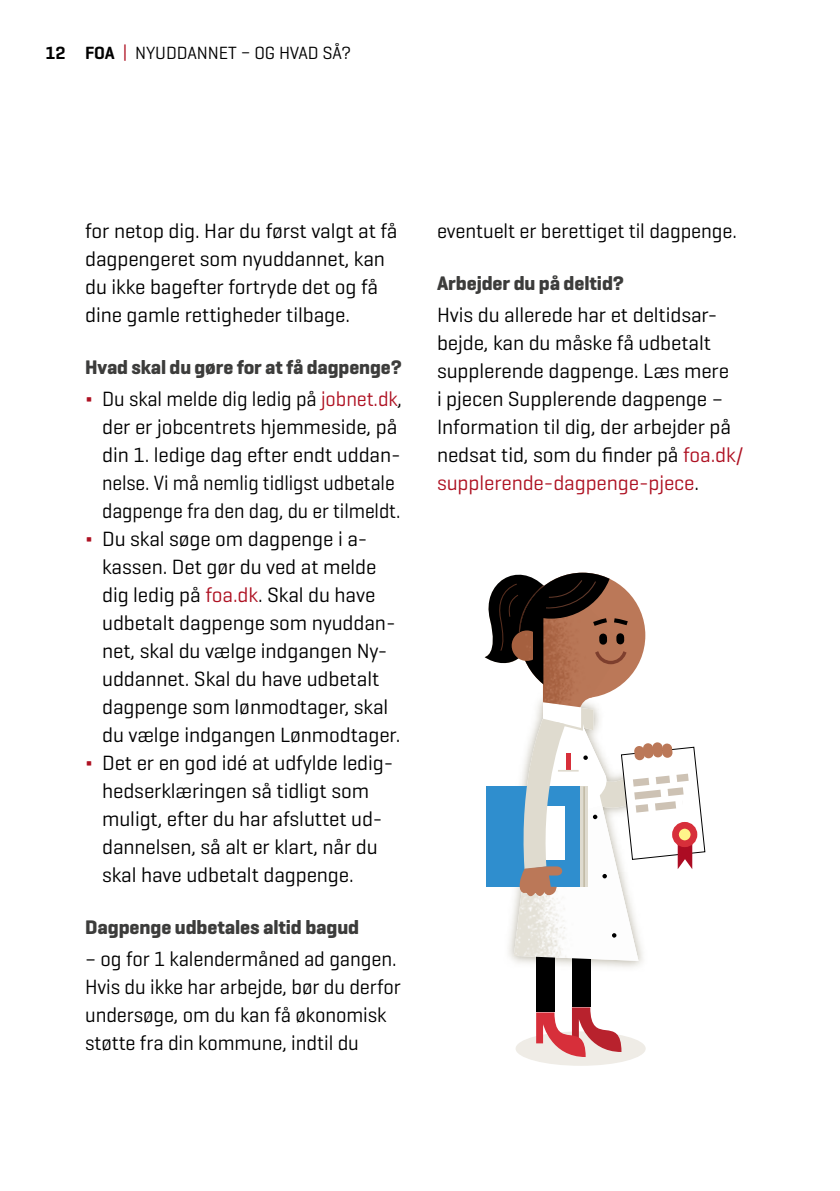
<style>
.page{position:relative;width:840px;height:1191px;background:#fff}
.page>*{position:absolute;margin:0;border:0;box-sizing:border-box;transform-origin:0 0}
.t1{font:21px/28px "Geogrotesque";letter-spacing:-.005em;color:#000}
.t2{font:21px "Geogrotesque";letter-spacing:-.005em;color:#000;scale:.94 1}
.t3{font:21px "Geogrotesque";letter-spacing:-.005em;color:#000;scale:.96 1}
.t4{font:700 20px "Geogrotesque";letter-spacing:-.005em;color:#3c3c3b}
.t5{font:18px "Geogrotesque";letter-spacing:-.005em;color:#000}
.s1{font-weight:600}
.s2{color:#ae1122}
.s3{color:#010202}
.s4{color:#020304}
</style>
<div class="page">
<div style="left:515px;top:1031px;width:130px;height:34px;background:#efece6;border-radius:50%"></div>
<img style="left:515px;top:961px;width:127px;height:14px">
<div style="left:536px;top:867px;width:18px;height:145px;background:#000"></div>
<svg style="left:536px;top:1007px;width:85px;height:50px"></svg>
<div style="left:571px;top:862px;width:19px;height:145px;background:#000"></div>
<svg style="left:486px;top:572px;width:220px;height:389px"></svg>
<img style="left:484px;top:579px;width:139px;height:128px">
<p class="t5" style="left:45px;top:42px;width:307px"><span class="s1">12 FOA</span> <span class="s2">|</span> NYUDDANNET – OG HVAD SÅ?</p>
<p class="t1" style="left:85px;top:216px;width:314px">for netop dig. Har du først valgt at få dagpengeret som nyuddannet, kan du ikke bagefter fortryde det og få dine gamle rettigheder tilbage.</p>
<p class="t4" style="left:85px;top:354px;width:318px">Hvad skal du gøre for at få dagpenge?</p>
<p class="t3" style="left:85px;top:386px;width:331px"><span class="s2">∆</span> Du skal melde dig ledig på <span class="s2">jobnet.dk</span><span class="s3">,</span></p>
<p class="t1" style="left:102px;top:412px;width:296px">der er jobcentrets hjemmeside, på</p>
<p class="t1" style="left:102px;top:440px;width:300px">din 1. ledige dag efter endt uddan-</p>
<p class="t2" style="left:102px;top:470px;width:312px">nelse. Vi må nemlig tidligst udbetale</p>
<p class="t2" style="left:102px;top:498px;width:318px">dagpenge fra den dag, du er tilmeldt.</p>
<p class="t1" style="left:85px;top:524px;width:283px"><span class="s2">∆</span> Du skal søge om dagpenge i a-</p>
<p class="t1" style="left:102px;top:552px;width:276px">kassen. Det gør du ved at melde</p>
<p class="t1" style="left:102px;top:580px;width:274px">dig ledig på <span class="s2">foa.dk</span><span class="s4">.</span> Skal du have</p>
<p class="t1" style="left:102px;top:608px;width:295px">udbetalt dagpenge som nyuddan-</p>
<p class="t1" style="left:102px;top:636px;width:286px">net, skal du vælge indgangen Ny-</p>
<p class="t1" style="left:102px;top:664px;width:278px">uddannet. Skal du have udbetalt</p>
<p class="t1" style="left:102px;top:692px;width:287px">dagpenge som lønmodtager, skal</p>
<p class="t1" style="left:102px;top:720px;width:299px">du vælge indgangen Lønmodtager.</p>
<p class="t1" style="left:85px;top:748px;width:309px"><span class="s2">∆</span> Det er en god idé at udfylde ledig-</p>
<p class="t1" style="left:102px;top:776px;width:268px">hedserklæringen så tidligt som</p>
<p class="t1" style="left:102px;top:804px;width:282px">muligt, efter du har afsluttet ud-</p>
<p class="t1" style="left:102px;top:832px;width:277px">dannelsen, så alt er klart, når du</p>
<p class="t1" style="left:102px;top:860px;width:253px">skal have udbetalt dagpenge.</p>
<p class="t4" style="left:85px;top:914px;width:275px">Dagpenge udbetales altid bagud</p>
<p class="t1" style="left:85px;top:944px;width:317px">– og for 1 kalendermåned ad gangen.<br>Hvis du ikke har arbejde, bør du derfor undersøge, om du kan få økonomisk støtte fra din kommune, indtil du</p>
<p class="t1" style="left:437px;top:216px;width:301px">eventuelt er berettiget til dagpenge.</p>
<p class="t4" style="left:437px;top:270px;width:188px">Arbejder du på deltid?</p>
<p class="t1" style="left:437px;top:300px;width:308px">Hvis du allerede har et deltidsar&shy;bejde, kan du måske få udbetalt supplerende dagpenge. Læs mere<br>i pjecen Supplerende dagpenge – Information til dig, der arbejder på nedsat tid, som du finder på <span class="s2">foa.dk/ supplerende-dagpenge-pjece</span><span class="s3">.</span></p>
</div>
